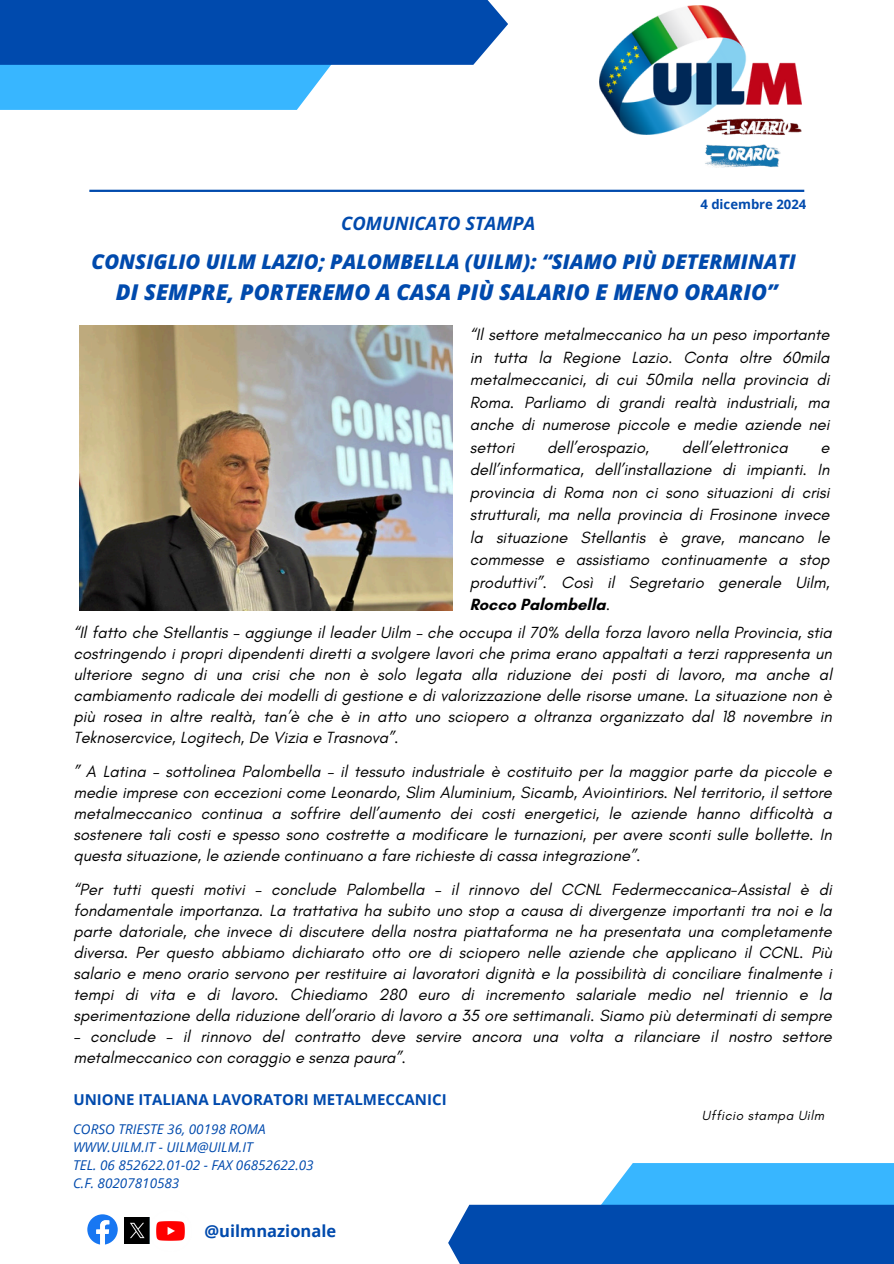
<style>
.page{position:relative;width:894px;height:1264px;background:#fff}
.page>*{position:absolute;margin:0;border:0;box-sizing:border-box;transform-origin:0 0}
.t1{font:italic 800 21.75px "Open Sans";color:#004aad}
.t2{font:italic 800 20.25px "Open Sans";color:#004aad}
.t3{font:italic 700 18.45px "Open Sans";color:#004aad}
.t4{font:italic 16.5px/21px "Glacial Indifference";color:#000;text-align:justify}
.t5{font:700 16.5px "Open Sans";color:#004aad}
.t6{font:700 15px "Open Sans";color:#004aad}
.t7{font:italic 13.5px/18px "Open Sans";color:#004aad}
.t8{font:italic 13.5px "Glacial Indifference";letter-spacing:.035em;color:#000}
.t9{font:700 13.05px "Open Sans";color:#004aad}
.s1{font-weight:700;font-style:normal}
</style>
<div class="page">
<hr style="left:89px;top:190px;width:715px;height:2px;background:#004aad">
<svg style="left:0;top:0;width:508px;height:110px"></svg>
<div style="left:593px;top:1162px;width:300px;height:101px;background:#38b6ff"></div>
<div style="left:448px;top:1204px;width:445px;height:59px;background:#004aad"></div>
<img style="left:599px;top:6px;width:201px;height:128px">
<svg style="left:87px;top:1214px;width:31px;height:30px"></svg>
<img style="left:149px;top:1217px;width:36px;height:27px">
<img style="left:125px;top:1217px;width:24px;height:26px">
<img style="left:701px;top:109px;width:101px;height:59px">
<img style="left:80px;top:325px;width:372px;height:286px">
<p class="t3" style="left:341px;top:210px;width:196px">COMUNICATO STAMPA</p>
<p class="t9" style="left:700px;top:195px;width:107px">4 dicembre 2024</p>
<p class="t2" style="left:92px;top:247px;width:705px">CONSIGLIO UILM LAZIO; PALOMBELLA (UILM): “SIAMO PIÙ DETERMINATI</p>
<p class="t1" style="left:116px;top:277px;width:663px">DI SEMPRE, PORTEREMO A CASA PIÙ SALARIO E MENO ORARIO”</p>
<h4 class="t4" style="left:469px;top:323px;width:361px;line-height:22.5px">“Il settore metalmeccanico ha un peso importante in tutta la Regione Lazio. Conta oltre 60mila metalmeccanici, di cui 50mila nella provincia di Roma. Parliamo di grandi realtà industriali, ma anche di numerose piccole e medie aziende nei settori</h4>
<h4 class="t4" style="left:547px;top:436px;width:103px">dell’erospazio,</h4>
<h4 class="t4" style="left:681px;top:436px;width:107px">dell’elettronica</h4>
<h4 class="t4" style="left:469px;top:436px;width:361px;line-height:22.5px;text-indent:351px">e dell’informatica, dell’installazione di impianti. In provincia di Roma non ci sono situazioni di crisi strutturali, ma nella provincia di Frosinone invece la situazione Stellantis è grave, mancano le commesse e assistiamo continuamente a stop produttivi”. Così il Segretario generale Uilm, <span class="s1">Rocco Palombella</span>.</h4>
<h4 class="t4" style="left:73px;top:621px;width:759px">“Il fatto che Stellantis – aggiunge il leader Uilm – che occupa il 70% della forza lavoro nella Provincia, stia costringendo i propri dipendenti diretti a svolgere lavori che prima erano appaltati a terzi rappresenta un ulteriore segno di una crisi che non è solo legata alla riduzione dei posti di lavoro, ma anche al cambiamento radicale dei modelli di gestione e di valorizzazione delle risorse umane. La situazione non è più rosea in altre realtà, tan’è che è in atto uno sciopero a oltranza organizzato dal 18 novembre in Teknosercvice, Logitech, De Vizia e Trasnova”.</h4>
<h4 class="t4" style="left:73px;top:760px;width:759px">” A Latina – sottolinea Palombella – il tessuto industriale è costituito per la maggior parte da piccole e medie imprese con eccezioni come Leonardo, Slim Aluminium, Sicamb, Aviointiriors. Nel territorio, il settore metalmeccanico continua a soffrire dell’aumento dei costi energetici, le aziende hanno difficoltà a sostenere tali costi e spesso sono costrette a modificare le turnazioni, per avere sconti sulle bollette. In questa situazione, le aziende continuano a fare richieste di cassa integrazione”.</h4>
<h4 class="t4" style="left:73px;top:878px;width:759px">“Per tutti questi motivi – conclude Palombella – il rinnovo del CCNL Federmeccanica-Assistal è di fondamentale importanza. La trattativa ha subito uno stop a causa di divergenze importanti tra noi e la parte datoriale, che invece di discutere della nostra piattaforma ne ha presentata una completamente diversa. Per questo abbiamo dichiarato otto ore di sciopero nelle aziende che applicano il CCNL. Più salario e meno orario servono per restituire ai lavoratori dignità e la possibilità di conciliare finalmente i tempi di vita e di lavoro. Chiediamo 280 euro di incremento salariale medio nel triennio e la sperimentazione della riduzione dell’orario di lavoro a 35 ore settimanali. Siamo più determinati di sempre</h4>
<h4 class="t4" style="left:73px;top:1025px;width:759px">– conclude – il rinnovo del contratto deve servire ancora una volta a rilanciare il nostro settore metalmeccanico con coraggio e senza paura”.</h4>
<h6 class="t6" style="left:73px;top:1089px;width:374px">UNIONE ITALIANA LAVORATORI METALMECCANICI</h6>
<p class="t7" style="left:73px;top:1119px;width:242px">CORSO TRIESTE 36, 00198 ROMA<br>WWW.UILM.IT - UILM@UILM.IT<br>TEL. 06 852622.01-02 - FAX 06852622.03<br>C.F. 80207810583</p>
<h1 class="t5" style="left:204px;top:1219px;width:133px">@uilmnazionale</h1>
<h1 class="t8" style="left:701px;top:1107px;width:124px">Ufficio stampa Uilm</h1>
</div>
